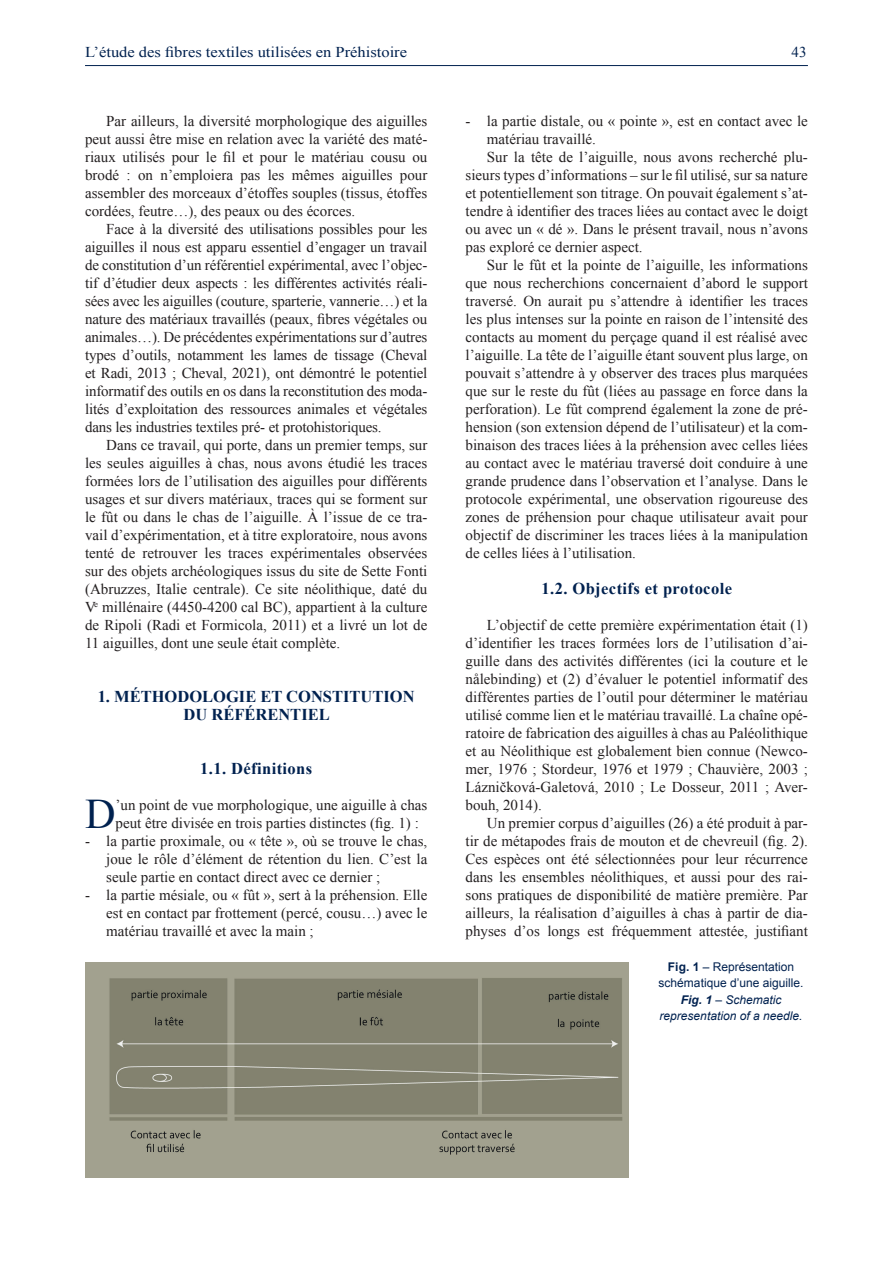
<style>
.page{position:relative;width:893px;height:1263px;background:#fff}
.page>*{position:absolute;margin:0;border:0;box-sizing:border-box;transform-origin:0 0}
.t1{font:42.15px "Times New Roman";color:#00214f}
.t2{font:700 16.5px/18px "Times New Roman";color:#00214f;text-align:center}
.t3{font:700 16.5px "Times New Roman";letter-spacing:.025em;color:#00214f}
.t4{font:15px/18px "Times New Roman";color:#231f20;text-align:justify}
.t5{font:15px "Times New Roman";color:#00214f;scale:1.1 1}
.t6{font:15px "Times New Roman";color:#00214f}
.t7{font:12px/16.5px "Arial";color:#00214f;text-align:center}
.s1{font-weight:700}
.s2{font-weight:700;font-style:italic}
.s3{font-style:italic}
</style>
<div class="page">
<hr style="left:85px;top:65px;width:723px;height:1px;background:#00214f">
<img style="left:85px;top:962px;width:544px;height:216px">
<p class="t5" style="left:85px;top:42px;width:294px">L’étude des fibres textiles utilisées en Préhistoire</p>
<p class="t6" style="left:792px;top:42px;width:16px">43</p>
<p class="t4" style="left:85px;top:112px;width:344px;text-indent:21px">Par ailleurs, la diversité morphologique des aiguilles peut aussi être mise en relation avec la variété des maté&shy;riaux utilisés pour le fil et pour le matériau cousu ou brodé : on n’emploiera pas les mêmes aiguilles pour assembler des morceaux d’étoffes souples (tissus, étoffes cordées, feutre…), des peaux ou des écorces.</p>
<p class="t4" style="left:85px;top:220px;width:344px;text-indent:21px">Face à la diversité des utilisations possibles pour les aiguilles il nous est apparu essentiel d’engager un travail de constitution d’un référentiel expérimental, avec l’objec&shy;tif d’étudier deux aspects : les différentes activités réali&shy;sées avec les aiguilles (couture, sparterie, vannerie…) et la nature des matériaux travaillés (peaux, fibres végétales ou animales…). De précédentes expérimentations sur d’autres types d’outils, notamment les lames de tissage (Cheval et Radi, 2013 ; Cheval, 2021), ont démontré le potentiel informatif des outils en os dans la reconstitution des moda&shy;lités d’exploitation des ressources animales et végétales dans les industries textiles pré- et protohistoriques.</p>
<p class="t4" style="left:85px;top:436px;width:344px;text-indent:21px">Dans ce travail, qui porte, dans un premier temps, sur les seules aiguilles à chas, nous avons étudié les traces formées lors de l’utilisation des aiguilles pour différents usages et sur divers matériaux, traces qui se forment sur le fût ou dans le chas de l’aiguille. À l’issue de ce tra&shy;vail d’expérimentation, et à titre exploratoire, nous avons tenté de retrouver les traces expérimentales observées sur des objets archéologiques issus du site de Sette Fonti (Abruzzes, Italie centrale). Ce site néolithique, daté du V<sup>e</sup> millénaire (4450-4200 cal BC), appartient à la culture de Ripoli (Radi et Formicola, 2011) et a livré un lot de 11 aiguilles, dont une seule était complète.</p>
<p class="t2" style="left:98px;top:687px;width:318px">1. MÉTHODOLOGIE ET CONSTITUTION<br>DU RÉFÉRENTIEL</p>
<p class="t2" style="left:200px;top:759px;width:114px">1.1. DÉFINITIONS</p>
<h1 class="t1" style="left:85px;top:786px;width:32px">D</h1>
<p class="t4" style="left:116px;top:796px;width:313px">’un point de vue morphologique, une aiguille à chas peut être divisée en trois parties distinctes (fig. 1) :</p>
<p class="t4" style="left:106px;top:832px;width:323px;text-indent:-21px">- la partie proximale, ou « tête », où se trouve le chas, joue le rôle d’élément de rétention du lien. C’est la seule partie en contact direct avec ce dernier ;</p>
<p class="t4" style="left:106px;top:886px;width:323px;text-indent:-21px">- la partie mésiale, ou « fût », sert à la préhension. Elle est en contact par frottement (percé, cousu…) avec le matériau travaillé et avec la main ;</p>
<p class="t4" style="left:466px;top:112px;width:344px">- la partie distale, ou « pointe », est en contact avec le</p>
<p class="t4" style="left:487px;top:130px;width:111px">matériau travaillé.</p>
<p class="t4" style="left:487px;top:148px;width:323px">Sur la tête de l’aiguille, nous avons recherché plu-</p>
<p class="t4" style="left:466px;top:166px;width:344px">sieurs types d’informations – sur le fil utilisé, sur sa nature</p>
<p class="t4" style="left:466px;top:184px;width:344px">et potentiellement son titrage. On pouvait également s’at-</p>
<p class="t4" style="left:466px;top:202px;width:344px">tendre à identifier des traces liées au contact avec le doigt</p>
<p class="t4" style="left:466px;top:220px;width:344px">ou avec un « dé ». Dans le présent travail, nous n’avons</p>
<p class="t4" style="left:466px;top:238px;width:179px">pas exploré ce dernier aspect.</p>
<p class="t4" style="left:487px;top:256px;width:323px">Sur le fût et la pointe de l’aiguille, les informations</p>
<p class="t4" style="left:466px;top:274px;width:344px">que nous recherchions concernaient d’abord le support</p>
<p class="t4" style="left:466px;top:292px;width:344px">traversé. On aurait pu s’attendre à identifier les traces</p>
<p class="t4" style="left:466px;top:310px;width:344px">les plus intenses sur la pointe en raison de l’intensité des</p>
<p class="t4" style="left:466px;top:328px;width:344px">contacts au moment du perçage quand il est réalisé avec</p>
<p class="t4" style="left:466px;top:346px;width:344px">l’aiguille. La tête de l’aiguille étant souvent plus large, on</p>
<p class="t4" style="left:466px;top:364px;width:344px">pouvait s’attendre à y observer des traces plus marquées</p>
<p class="t4" style="left:466px;top:382px;width:344px">que sur le reste du fût (liées au passage en force dans la</p>
<p class="t4" style="left:466px;top:400px;width:344px">perforation). Le fût comprend également la zone de pré-</p>
<p class="t4" style="left:466px;top:418px;width:344px">hension (son extension dépend de l’utilisateur) et la com-</p>
<p class="t4" style="left:466px;top:436px;width:344px">binaison des traces liées à la préhension avec celles liées</p>
<p class="t4" style="left:466px;top:454px;width:344px">au contact avec le matériau traversé doit conduire à une</p>
<p class="t4" style="left:466px;top:472px;width:344px">grande prudence dans l’observation et l’analyse. Dans le</p>
<p class="t4" style="left:466px;top:490px;width:344px">protocole expérimental, une observation rigoureuse des</p>
<p class="t4" style="left:466px;top:508px;width:344px">zones de préhension pour chaque utilisateur avait pour</p>
<p class="t4" style="left:466px;top:526px;width:344px">objectif de discriminer les traces liées à la manipulation</p>
<p class="t4" style="left:466px;top:544px;width:172px">de celles liées à l’utilisation.</p>
<p class="t3" style="left:541px;top:577px;width:192px">1.2. OBJECTIFS ET PROTOCOLE</p>
<p class="t4" style="left:466px;top:616px;width:344px;text-indent:21px">L’objectif de cette première expérimentation était (1) d’identifier les traces formées lors de l’utilisation d’ai&shy;guille dans des activités différentes (ici la couture et le nålebinding) et (2) d’évaluer le potentiel informatif des différentes parties de l’outil pour déterminer le matériau utilisé comme lien et le matériau travaillé. La chaîne opé&shy;ratoire de fabrication des aiguilles à chas au Paléolithique et au Néolithique est globalement bien connue (Newco&shy;mer, 1976 ; Stordeur, 1976 et 1979 ; Chauvière, 2003 ; Lázničková-Galetová, 2010 ; Le Dosseur, 2011 ; Aver&shy;bouh, 2014).</p>
<p class="t4" style="left:466px;top:814px;width:344px;text-indent:21px">Un premier corpus d’aiguilles (26) a été produit à par&shy;tir de métapodes frais de mouton et de chevreuil (fig. 2).<br>Ces espèces ont été sélectionnées pour leur récurrence dans les ensembles néolithiques, et aussi pour des rai&shy;sons pratiques de disponibilité de matière première. Par ailleurs, la réalisation d’aiguilles à chas à partir de dia&shy;physes d’os longs est fréquemment attestée, justifiant</p>
<p class="t7" style="left:659px;top:958px;width:146px"><span class="s1">Fig. 1</span> – Représentation schématique d’une aiguille.<br><span class="s2">Fig. 1</span> <span class="s3">– Schematic representation of a needle.</span></p>
</div>
